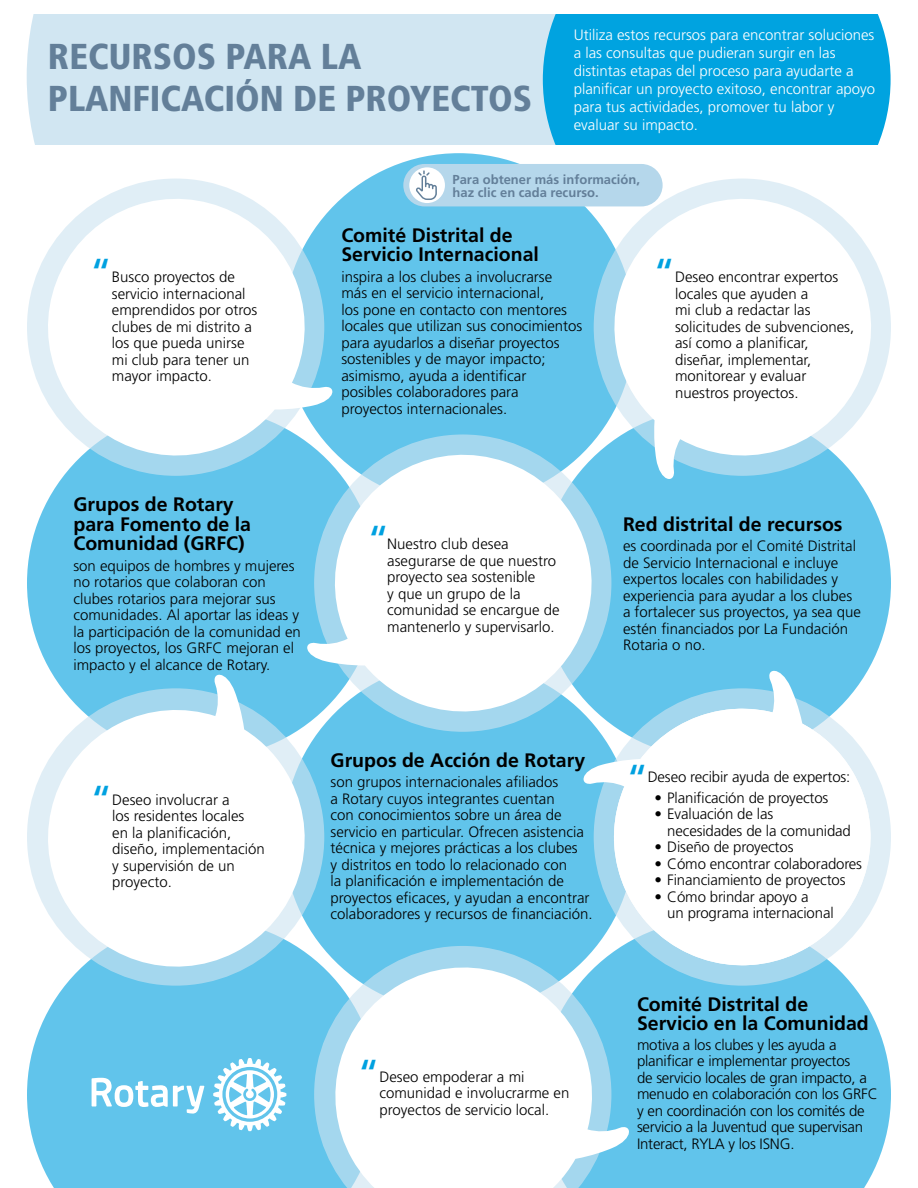
<style>
.page{position:relative;width:918px;height:1188px;background:#fff}
.page>*{position:absolute;margin:0;border:0;box-sizing:border-box;transform-origin:0 0}
.t1{font:39px "Frutiger LT Std";color:#00a1e0}
.t2{font:900 condensed 36px/42px "Frutiger LT Std";color:#637f99}
.t3{font:700 19.5px/19.5px "Frutiger LT Std";color:#000}
.t4{font:300 15px/16.5px "Frutiger LT Std";color:#000}
.t5{font:300 15px/18px "Frutiger LT Std";color:#fff}
.t6{font:700 13.05px/13px "Frutiger LT Std";color:#637f99}
</style>
<div class="page">
<div style="left:27px;top:14px;width:516px;height:131px;background:#d1e6f2"></div>
<div style="left:543px;top:14px;width:348px;height:131px;background:#00a3e0"></div>
<div style="left:284px;top:153px;width:350px;height:351px;background:#61c4eb;border-radius:50%"></div>
<div style="left:27px;top:408px;width:351px;height:351px;background:#61c4eb;border-radius:50%"></div>
<div style="left:284px;top:662px;width:350px;height:350px;background:#61c4eb;border-radius:50%"></div>
<div style="left:540px;top:408px;width:351px;height:351px;background:#61c4eb;border-radius:50%"></div>
<div style="left:635px;top:983px;width:256px;height:205px;background:#61c4eb"></div>
<div style="left:27px;top:985px;width:287px;height:203px;background:#61c4eb"></div>
<svg style="left:92px;top:1078px;width:112px;height:36px"></svg>
<svg style="left:213px;top:1058px;width:73px;height:73px"></svg>
<svg style="left:32px;top:183px;width:305px;height:289px"></svg>
<svg style="left:30px;top:669px;width:293px;height:316px"></svg>
<svg style="left:600px;top:185px;width:285px;height:299px"></svg>
<svg style="left:303px;top:439px;width:305px;height:289px;fill:#fff"></svg>
<svg style="left:317px;top:949px;width:318px;height:239px"></svg>
<svg style="left:596px;top:665px;width:293px;height:318px"></svg>
<div style="left:403px;top:164px;width:260px;height:42px;background:#b5d7eb;border-radius:21px"></div>
<div style="left:409px;top:167px;width:36px;height:36px;background:#fff;border-radius:50%"></div>
<svg style="left:416px;top:170px;width:21px;height:30px"></svg>
<p class="t2" style="left:48px;top:35px;width:486px">RECURSOS PARA LA<br>PLANFICACIÓN DE PROYECTOS</p>
<p class="t5" style="left:574px;top:26px;width:303px">Utiliza estos recursos para encontrar soluciones a las consultas que pudieran surgir en las distintas etapas del proceso para ayudarte a planificar un proyecto exitoso, encontrar apoyo para tus actividades, promover tu labor y evaluar su impacto.</p>
<p class="t1" style="left:90px;top:249px;width:23px">“</p>
<p class="t4" style="left:112px;top:269px;width:125px">Busco proyectos de</p>
<p class="t4" style="left:112px;top:286px;width:147px">servicio internacional emprendidos por otros clubes de mi distrito a los que pueda unirse mi club para tener un mayor impacto.</p>
<p class="t6" style="left:453px;top:173px;width:189px">Para obtener más información, haz clic en cada recurso.</p>
<p class="t3" style="left:341px;top:225px;width:199px">Comité Distrital de<br>Servicio Internacional</p>
<p class="t4" style="left:341px;top:269px;width:242px">inspira a los clubes a involucrarse<br>más en el servicio internacional,<br>los pone en contacto con mentores locales que utilizan sus conocimientos para ayudarlos a diseñar proyectos sostenibles y de mayor impacto; asimismo, ayuda a identificar<br>posibles colaboradores para proyectos internacionales.</p>
<p class="t1" style="left:653px;top:249px;width:23px">“</p>
<p class="t4" style="left:675px;top:269px;width:181px">Deseo encontrar expertos locales que ayuden a<br>mi club a redactar las solicitudes de subvenciones, así como a planificar, diseñar, implementar, monitorear y evaluar nuestros proyectos.</p>
<p class="t3" style="left:73px;top:495px;width:179px">Grupos de Rotary para Fomento de la<br>Comunidad (GRFC)</p>
<p class="t4" style="left:73px;top:558px;width:229px">son equipos de hombres y mujeres no rotarios que colaboran con clubes rotarios para mejorar sus comunidades. Al aportar las ideas y la participación de la comunidad en los proyectos, los GRFC mejoran el impacto y el alcance de Rotary.</p>
<p class="t1" style="left:368px;top:516px;width:23px">“</p>
<p class="t4" style="left:387px;top:536px;width:174px">Nuestro club desea asegurarse de que nuestro proyecto sea sostenible<br>y que un grupo de la comunidad se encargue de mantenerlo y supervisarlo.</p>
<p class="t1" style="left:91px;top:776px;width:23px">“</p>
<p class="t4" style="left:112px;top:792px;width:154px">Deseo involucrar a<br>los residentes locales<br>en la planificación, diseño, implementación y supervisión de un proyecto.</p>
<p class="t3" style="left:331px;top:750px;width:256px">Grupos de Acción de Rotary</p>
<p class="t4" style="left:331px;top:774px;width:264px">son grupos internacionales afiliados<br>a Rotary cuyos integrantes cuentan<br>con conocimientos sobre un área de servicio en particular. Ofrecen asistencia técnica y mejores prácticas a los clubes<br>y distritos en todo lo relacionado con<br>la planificación e implementación de proyectos eficaces, y ayudan a encontrar colaboradores y recursos de financiación.</p>
<p class="t1" style="left:358px;top:1051px;width:23px">“</p>
<p class="t4" style="left:379px;top:1068px;width:192px">Deseo empoderar a mi comunidad e involucrarme en proyectos de servicio local.</p>
<p class="t3" style="left:623px;top:514px;width:221px">Red distrital de recursos</p>
<p class="t4" style="left:623px;top:538px;width:239px">es coordinada por el Comité Distrital de Servicio Internacional e incluye expertos locales con habilidades y experiencia para ayudar a los clubes a fortalecer sus proyectos, ya sea que estén financiados por La Fundación Rotaria o no.</p>
<p class="t1" style="left:627px;top:755px;width:23px">“</p>
<p class="t4" style="left:648px;top:769px;width:204px">Deseo recibir ayuda de expertos:</p>
<p class="t4" style="left:655px;top:789px;width:175px">• Planificación de proyectos</p>
<p class="t4" style="left:667px;top:806px;width:185px;text-indent:-13px">• Evaluación de las necesidades de la comunidad</p>
<p class="t4" style="left:655px;top:839px;width:140px">• Diseño de proyectos</p>
<p class="t4" style="left:655px;top:855px;width:209px">• Cómo encontrar colaboradores</p>
<p class="t4" style="left:655px;top:872px;width:193px">• Financiamiento de proyectos</p>
<p class="t4" style="left:667px;top:888px;width:168px;text-indent:-13px">• Cómo brindar apoyo a<br>un programa internacional</p>
<p class="t3" style="left:637px;top:994px;width:233px">Comité Distrital de<br>Servicio en la Comunidad</p>
<p class="t4" style="left:637px;top:1037px;width:242px">motiva a los clubes y les ayuda a planificar e implementar proyectos<br>de servicio locales de gran impacto, a menudo en colaboración con los GRFC y en coordinación con los comités de servicio a la Juventud que supervisan Interact, RYLA y los ISNG.</p>
</div>
